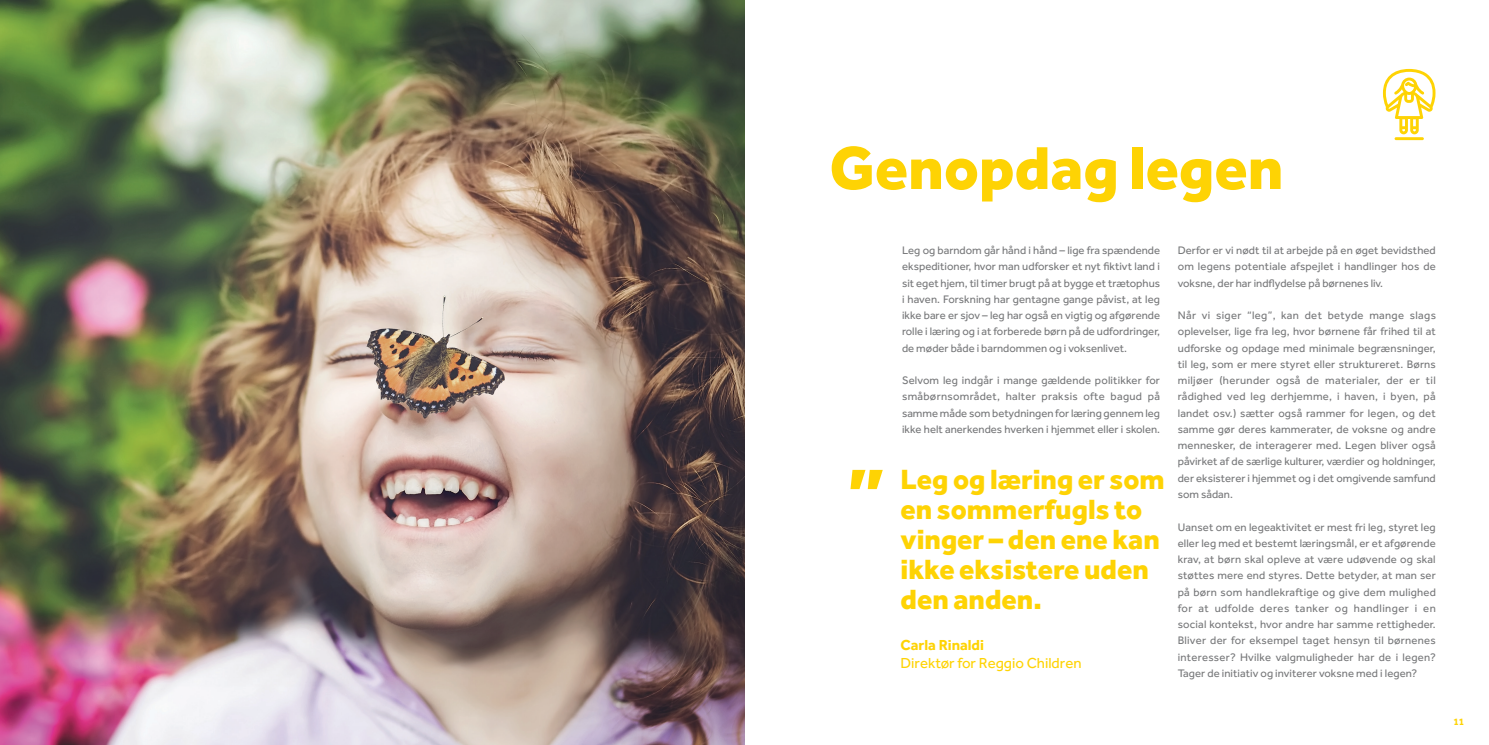
<style>
.page{position:relative;width:1489px;height:745px;background:#fff}
.page>*{position:absolute;margin:0;border:0;box-sizing:border-box;transform-origin:0 0}
.t1{font:800 62.5px "Effra";color:#fed304}
.t2{font:800 28.75px/30px "Effra";color:#fed304}
.t3{font:15px "Effra";color:#fed304}
.t4{font:700 15px "Effra";color:#fed304}
.t5{font:11.25px/16.2px "Effra";color:#767779;text-align:justify}
.t6{font:700 10px "Effra";color:#fed304}
</style>
<div class="page">
<img style="left:0;top:0;width:744px;height:744px">
<svg style="left:1383px;top:69px;width:52px;height:65px"></svg>
<hr style="left:1394px;top:137px;width:29px;height:3px;background:#fed304">
<svg style="left:850px;top:469px;width:32px;height:20px"></svg>
<h1 class="t1" style="left:829px;top:129px;width:455px">Genopdag legen</h1>
<p class="t5" style="left:902px;top:242px;width:259px">Leg og barndom går hånd i hånd – lige fra spændende ekspeditioner, hvor man udforsker et nyt fiktivt land i sit eget hjem, til timer brugt på at bygge et trætophus i haven. Forskning har gentagne gange påvist, at leg ikke bare er sjov – leg har også en vigtig og afgørende rolle i læring og i at forberede børn på de udfordringer, de møder både i barndommen og i voksenlivet.</p>
<p class="t5" style="left:902px;top:372px;width:259px">Selvom leg indgår i mange gældende politikker for småbørnsområdet, halter praksis ofte bagud på samme måde som betydningen for læring gennem leg ikke helt anerkendes hverken i hjemmet eller i skolen.</p>
<h2 class="t2" style="left:900px;top:463px;width:266px">Leg og læring er som en sommerfugls to vinger – den ene kan ikke eksistere uden den anden.</h2>
<h3 class="t4" style="left:900px;top:635px;width:85px">Carla Rinaldi</h3>
<h3 class="t3" style="left:900px;top:654px;width:182px">Direktør for Reggio Children</h3>
<p class="t5" style="left:1177px;top:242px;width:260px">Derfor er vi nødt til at arbejde på en øget bevidsthed om legens potentiale afspejlet i handlinger hos de voksne, der har indflydelse på børnenes liv.</p>
<p class="t5" style="left:1177px;top:307px;width:260px">Når vi siger “leg”, kan det betyde mange slags oplevelser, lige fra leg, hvor børnene får frihed til at udforske og opdage med minimale begrænsninger, til leg, som er mere styret eller struktureret. Børns miljøer (herunder også de materialer, der er til rådighed ved leg derhjemme, i haven, i byen, på landet osv.) sætter også rammer for legen, og det samme gør deres kammerater, de voksne og andre mennesker, de interagerer med. Legen bliver også påvirket af de særlige kulturer, værdier og holdninger, der eksisterer i hjemmet og i det omgivende samfund som sådan.</p>
<p class="t5" style="left:1177px;top:518px;width:260px">Uanset om en legeaktivitet er mest fri leg, styret leg eller leg med et bestemt læringsmål, er et afgørende krav, at børn skal opleve at være udøvende og skal støttes mere end styres. Dette betyder, at man ser på børn som handlekraftige og give dem mulighed for at udfolde deres tanker og handlinger i en social kontekst, hvor andre har samme rettigheder.<br>Bliver der for eksempel taget hensyn til børnenes interesser? Hvilke valgmuligheder har de i legen?<br>Tager de initiativ og inviterer voksne med i legen?</p>
<p class="t6" style="left:1453px;top:715px;width:12px">11</p>
</div>
